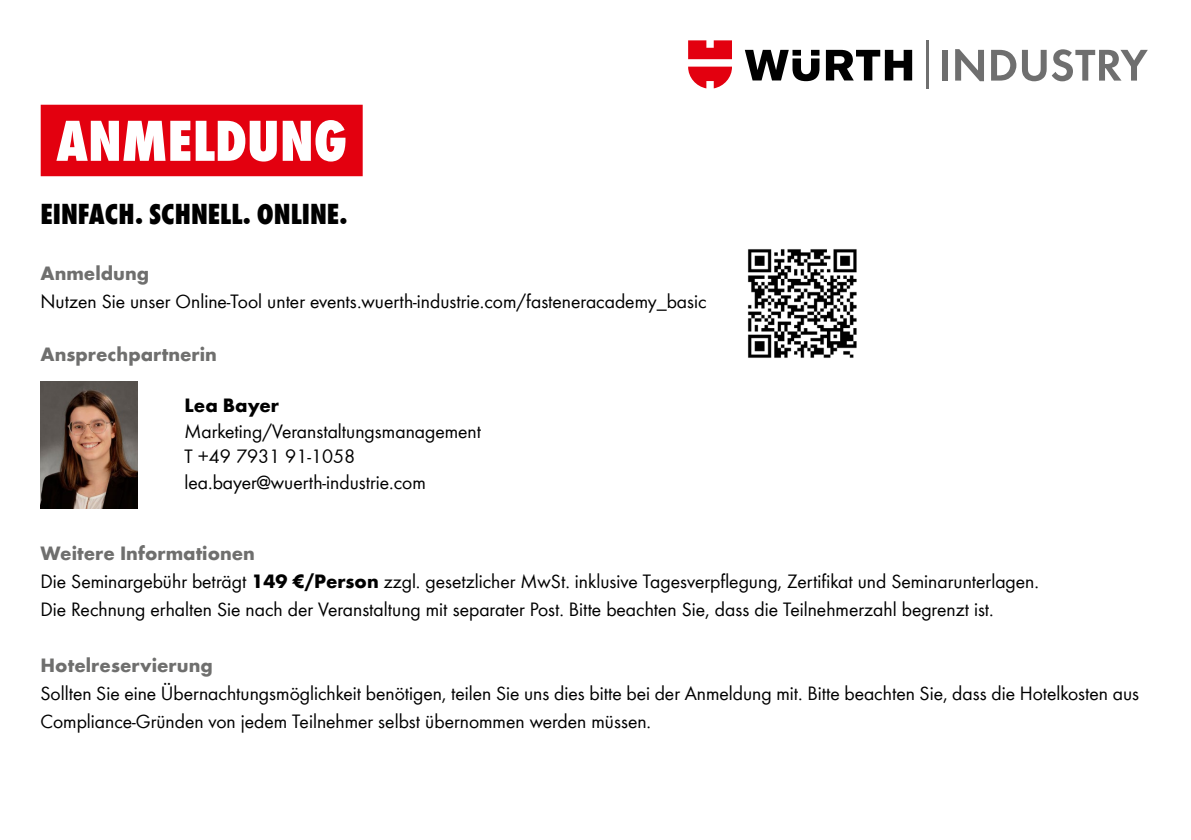
<style>
.page{position:relative;width:1191px;height:840px;background:#fff}
.page>*{position:absolute;margin:0;border:0;box-sizing:border-box;transform-origin:0 0}
.t1{font:800 condensed 60px "Wuerth Global";color:#fff}
.t2{font:30px "Wuerth Extra Bold Cond Caps";color:#000}
.t3{font:20px/28px "Wuerth";color:#000}
.t4{font:700 20px "Wuerth";color:#6f6f6e}
.t5{font:700 20px "Wuerth";color:#000}
.s1{font-weight:700;color:#6f6f6e}
.s2{font-weight:700}
</style>
<div class="page">
<div style="left:41px;top:105px;width:322px;height:71px;background:#e3000f"></div>
<img style="left:747px;top:249px;width:110px;height:109px">
<img style="left:40px;top:381px;width:98px;height:127px">
<div style="left:942px;top:50px;width:6px;height:31px;background:#6f6f6f"></div>
<svg style="left:955px;top:49px;width:29px;height:32px"></svg>
<svg style="left:991px;top:50px;width:25px;height:31px"></svg>
<svg style="left:1022px;top:49px;width:125px;height:32px"></svg>
<svg style="left:745px;top:50px;width:167px;height:31px"></svg>
<svg style="left:688px;top:40px;width:44px;height:48px"></svg>
<hr style="left:926px;top:40px;width:2px;height:48px;background:#6f6f6f">
<h1 class="t1" style="left:56px;top:105px;width:293px">ANMELDUNG</h1>
<h2 class="t2" style="left:40px;top:192px;width:309px">EINFACH. SCHNELL. ONLINE.</h2>
<p class="t4" style="left:40px;top:258px;width:110px">Anmeldung</p>
<p class="t3" style="left:40px;top:286px;width:667px">Nutzen Sie unser Online-Tool unter events.wuerth-industrie.com/fasteneracademy_basic</p>
<p class="t4" style="left:40px;top:340px;width:178px">Ansprechpartnerin</p>
<p class="t5" style="left:184px;top:390px;width:96px">Lea Bayer</p>
<p class="t3" style="left:184px;top:417px;width:298px;line-height:25.4px">Marketing/Veranstaltungsmanagement<br>T +49 7931 91-1058 lea.bayer@wuerth-industrie.com</p>
<p class="t3" style="left:40px;top:538px;width:1000px"><span class="s1">Weitere Informationen<br></span>Die Seminargebühr beträgt <span class="s2">149 €/Person</span> zzgl. gesetzlicher MwSt. inklusive Tagesverpflegung, Zertifikat und Seminarunterlagen.<br>Die Rechnung erhalten Sie nach der Veranstaltung mit separater Post. Bitte beachten Sie, dass die Teilnehmerzahl begrenzt ist.</p>
<p class="t4" style="left:40px;top:650px;width:174px">Hotelreservierung</p>
<p class="t3" style="left:40px;top:678px;width:1100px">Sollten Sie eine Übernachtungsmöglichkeit benötigen, teilen Sie uns dies bitte bei der Anmeldung mit. Bitte beachten Sie, dass die Hotelkosten aus<br>Compliance-Gründen von jedem Teilnehmer selbst übernommen werden müssen.</p>
</div>
